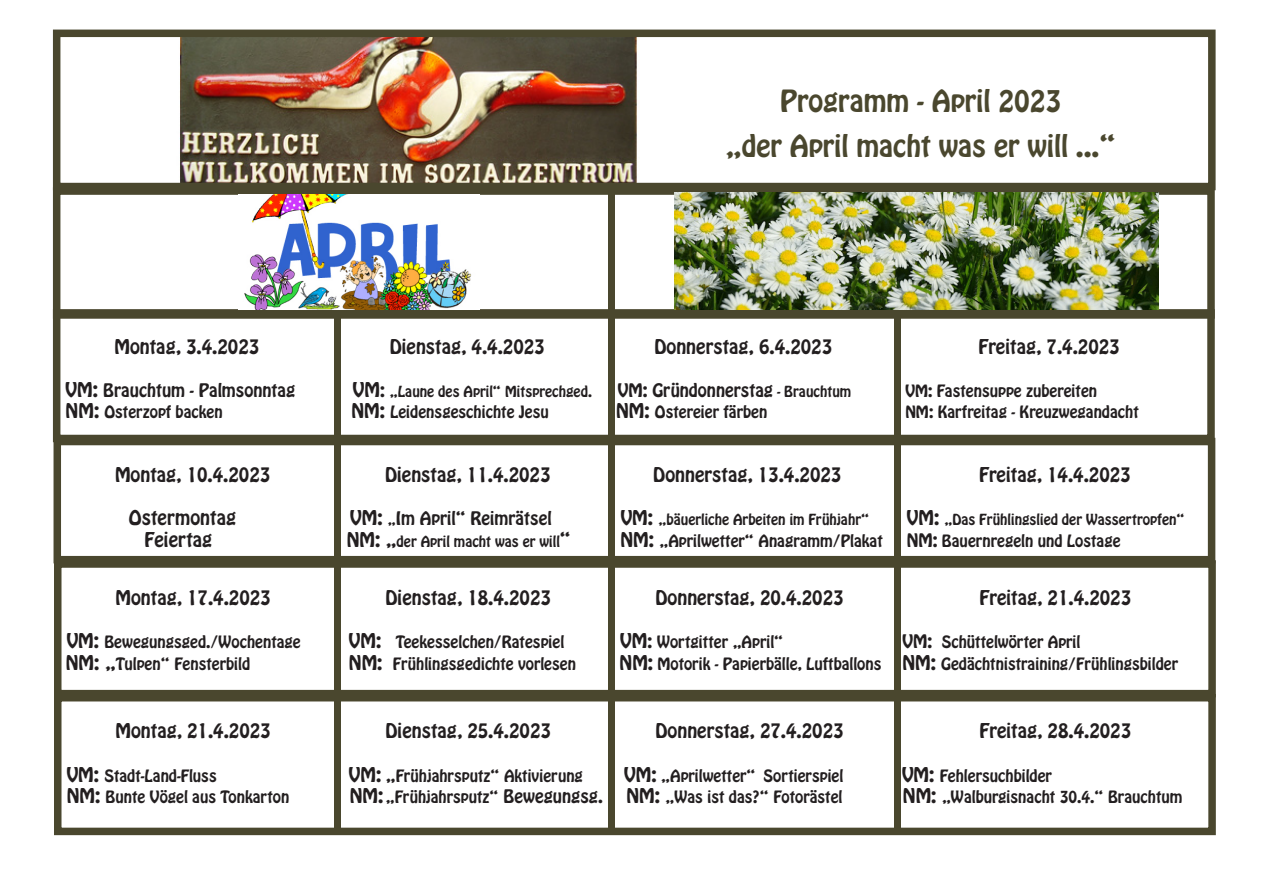
<style>
.page{position:relative;width:1263px;height:893px;background:#fff}
.page>*{position:absolute;margin:0;border:0;box-sizing:border-box;transform-origin:0 0}
.t1{font:27px "Hobo Std";color:#4a472e}
.t2{font:18px "Hobo Std";color:#231f20}
.t3{font:16.5px "Hobo Std";color:#231f20}
.t4{font:15px "Hobo Std";color:#231f20}
.t5{font:13.5px "Hobo Std";color:#231f20}
.s1{font-size:18px}
.s2{font-size:16.5px}
.s3{font-size:13.5px}
</style>
<div class="page">
<img style="left:52px;top:33px;width:585px;height:154px">
<div style="left:334px;top:191px;width:6px;height:643px;background:#4a472e"></div>
<div style="left:894px;top:188px;width:6px;height:643px;background:#4a472e"></div>
<div style="left:53px;top:30px;width:1162px;height:160px;border:8px solid #4a472e"></div>
<div style="left:53px;top:187px;width:1162px;height:132px;border:8px solid #4a472e"></div>
<div style="left:53px;top:309px;width:1162px;height:133px;border:8px solid #4a472e"></div>
<div style="left:54px;top:438px;width:1161px;height:125px;border:8px solid #4a472e"></div>
<div style="left:54px;top:560px;width:1162px;height:137px;border:8px solid #4a472e"></div>
<div style="left:54px;top:694px;width:1162px;height:141px;border:8px solid #4a472e"></div>
<div style="left:608px;top:188px;width:6px;height:643px;background:#4a472e"></div>
<img style="left:238px;top:195px;width:241px;height:114px">
<img style="left:674px;top:192px;width:484px;height:117px">
<p class="t1" style="left:780px;top:82px;width:282px">Programm - April 2023</p>
<p class="t1" style="left:725px;top:127px;width:392px">„der April macht was er will ...“</p>
<p class="t2" style="left:114px;top:334px;width:146px">Montag, 3.4.2023</p>
<p class="t2" style="left:390px;top:334px;width:156px">Dienstag, 4.4.2023</p>
<p class="t2" style="left:654px;top:334px;width:179px">Donnerstag, 6.4.2023</p>
<p class="t2" style="left:978px;top:334px;width:143px">Freitag, 7.4.2023</p>
<p class="t3" style="left:66px;top:379px;width:231px"><span class="s1">VM:</span> Brauchtum - Palmsonntag</p>
<p class="t5" style="left:353px;top:382px;width:241px"><span class="s1">VM</span><span class="s2">:</span> „Laune des April“ Mitsprechged.</p>
<p class="t3" style="left:618px;top:379px;width:235px">VM: Gründonnerstag <span class="s3">- Brauchtum</span></p>
<p class="t4" style="left:905px;top:380px;width:193px">VM: Fastensuppe zubereiten</p>
<p class="t4" style="left:66px;top:402px;width:159px"><span class="s1">NM:</span> Osterzopf backen</p>
<p class="t4" style="left:351px;top:402px;width:199px"><span class="s1">NM:</span> Leidensgeschichte Jesu</p>
<p class="t4" style="left:616px;top:402px;width:153px"><span class="s1">NM:</span> Ostereier färben</p>
<p class="t4" style="left:905px;top:402px;width:235px">NM: Karfreitag - Kreuzwegandacht</p>
<p class="t2" style="left:115px;top:462px;width:157px">Montag, 10.4.2023</p>
<p class="t2" style="left:385px;top:462px;width:167px">Dienstag, 11.4.2023</p>
<p class="t2" style="left:653px;top:462px;width:190px">Donnerstag, 13.4.2023</p>
<p class="t2" style="left:979px;top:462px;width:153px">Freitag, 14.4.2023</p>
<p class="t2" style="left:129px;top:506px;width:109px">Ostermontag</p>
<p class="t3" style="left:350px;top:507px;width:203px"><span class="s1">VM:</span> <span class="s3">„</span>Im April“ Reimrätsel</p>
<p class="t5" style="left:621px;top:511px;width:250px"><span class="s1">VM:</span> „bäuerliche Arbeiten im Frühjahr“</p>
<p class="t5" style="left:907px;top:511px;width:280px"><span class="s1">VM:</span> „Das Frühlingslied der Wassertropfen“</p>
<p class="t2" style="left:145px;top:527px;width:69px">Feiertag</p>
<p class="t5" style="left:347px;top:532px;width:226px"><span class="s1">NM: „</span>der April macht was er will<span class="s1">“</span></p>
<p class="t4" style="left:620px;top:530px;width:264px"><span class="s1">NM:</span> „Aprilwetter“ Anagramm/Plakat</p>
<p class="t4" style="left:907px;top:530px;width:215px"><span class="s2">NM:</span> Bauernregeln und Lostage</p>
<p class="t2" style="left:116px;top:585px;width:157px">Montag, 17.4.2023</p>
<p class="t2" style="left:386px;top:585px;width:167px">Dienstag, 18.4.2023</p>
<p class="t2" style="left:656px;top:585px;width:190px">Donnerstag, 20.4.2023</p>
<p class="t2" style="left:980px;top:585px;width:153px">Freitag, 21.4.2023</p>
<p class="t4" style="left:67px;top:631px;width:236px"><span class="s1">VM:</span> Bewegungsged./Wochentage</p>
<p class="t4" style="left:349px;top:631px;width:217px"><span class="s1">VM:</span> Teekesselchen/Ratespiel</p>
<p class="t4" style="left:620px;top:631px;width:165px"><span class="s1">VM</span><span class="s2">:</span> Wortgitter „April“</p>
<p class="t4" style="left:902px;top:631px;width:179px"><span class="s2">VM:</span> Schüttelwörter April</p>
<p class="t4" style="left:66px;top:653px;width:186px"><span class="s1">NM: „</span>Tulpen“ Fensterbild</p>
<p class="t4" style="left:349px;top:653px;width:229px"><span class="s1">NM:</span> Frühlingsgedichte vorlesen</p>
<p class="t4" style="left:620px;top:653px;width:560px"><span class="s1">NM:</span> Motorik - Papierbälle, Luftballons <span class="s1">NM:</span> Gedächtnistraining/Frühlingsbilder</p>
<p class="t2" style="left:116px;top:719px;width:157px">Montag, 21.4.2023</p>
<p class="t2" style="left:386px;top:719px;width:167px">Dienstag, 25.4.2023</p>
<p class="t2" style="left:656px;top:719px;width:190px">Donnerstag, 27.4.2023</p>
<p class="t2" style="left:980px;top:719px;width:153px">Freitag, 28.4.2023</p>
<p class="t4" style="left:67px;top:765px;width:152px"><span class="s1">VM:</span> Stadt-Land-Fluss</p>
<p class="t4" style="left:349px;top:765px;width:235px"><span class="s1">VM:</span> <span class="s2">„</span>Frühjahrsputz“ Aktivierung</p>
<p class="t4" style="left:624px;top:765px;width:221px"><span class="s1">VM:</span> „Aprilwetter“ Sortierspiel</p>
<p class="t4" style="left:902px;top:765px;width:151px"><span class="s1">VM:</span> Fehlersuchbilder</p>
<p class="t4" style="left:67px;top:787px;width:224px"><span class="s1">NM:</span> Bunte Vögel aus Tonkarton</p>
<p class="t4" style="left:350px;top:787px;width:254px"><span class="s1">NM:</span>„Frühjahrsputz“ <span class="s2">Bewegungsg.</span></p>
<p class="t4" style="left:626px;top:787px;width:218px"><span class="s1">NM:</span> „Was ist das?“ Fotorästel</p>
<p class="t4" style="left:903px;top:787px;width:281px"><span class="s1">NM:</span> „Walburgisnacht 30.4.“ Brauchtum</p>
</div>
